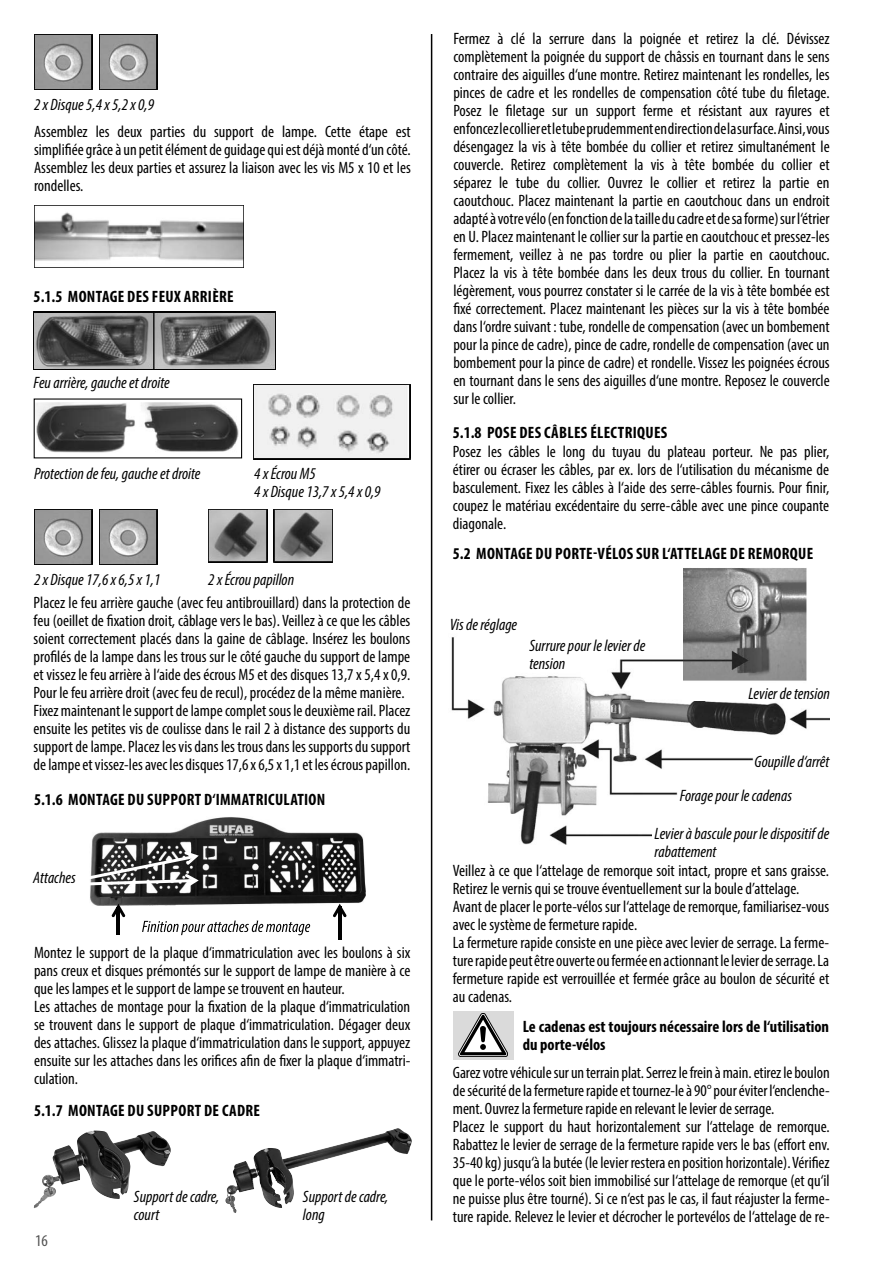
<style>
.page{position:relative;width:893px;height:1263px;background:#fff}
.page>*{position:absolute;margin:0;border:0;box-sizing:border-box;transform-origin:0 0}
.t1{font:condensed 16.5px/18px "Myriad Pro";color:#000}
.t2{font:italic condensed 16.5px/18px "Myriad Pro";color:#000}
.t3{font:700 condensed 16.5px "Myriad Pro";letter-spacing:.02em;color:#000}
.t4{font:700 condensed 16.5px/18px "Myriad Pro";color:#000}
.t5{font:condensed 16.5px "Myriad Pro";color:#515151}
</style>
<div class="page">
<hr style="left:431px;top:34px;width:1px;height:1186px;background:#000">
<img style="left:34px;top:312px;width:242px;height:58px">
<img style="left:254px;top:385px;width:156px;height:74px">
<img style="left:34px;top:402px;width:208px;height:57px">
<img style="left:34px;top:509px;width:58px;height:56px">
<img style="left:99px;top:509px;width:58px;height:56px">
<img style="left:208px;top:509px;width:59px;height:53px">
<img style="left:274px;top:509px;width:58px;height:53px">
<img style="left:90px;top:817px;width:275px;height:89px">
<svg style="left:90px;top:851px;width:109px;height:37px"></svg>
<hr style="left:338px;top:907px;width:3px;height:33px;background:#010101">
<svg style="left:333px;top:904px;width:14px;height:13px"></svg>
<img style="left:116px;top:922px;width:226px;height:17px">
<img style="left:142px;top:922px;width:168px;height:13px">
<img style="left:338px;top:922px;width:3px;height:17px">
<svg style="left:111px;top:904px;width:14px;height:30px"></svg>
<img style="left:34px;top:1130px;width:86px;height:78px">
<img style="left:225px;top:1128px;width:172px;height:85px">
<img style="left:451px;top:568px;width:378px;height:277px">
<img style="left:684px;top:568px;width:123px;height:133px">
<div style="left:662px;top:824px;width:28px;height:23px;background:#fff"></div>
<div style="left:652px;top:827px;width:29px;height:23px;background:#fff"></div>
<div style="left:453px;top:1011px;width:60px;height:48px;background:#dadada"></div>
<svg style="left:458px;top:1013px;width:50px;height:44px"></svg>
<img style="left:34px;top:205px;width:209px;height:62px">
<img style="left:34px;top:34px;width:58px;height:56px">
<img style="left:99px;top:34px;width:58px;height:56px">
<p class="t2" style="left:34px;top:96px;width:122px">2 x Disque 5,4 x 5,2 x 0,9</p>
<p class="t1" style="left:34px;top:123px;width:378px;text-align:justify">Assemblez les deux parties du support de lampe. Cette étape est simplifiée grâce à un petit élément de guidage qui est déjà monté d‘un côté.<br>Assemblez les deux parties et assurez la liaison avec les vis M5 x 10 et les rondelles.</p>
<p class="t3" style="left:34px;top:287px;width:202px">5.1.5 MONTAGE DES FEUX ARRIÈRE</p>
<p class="t2" style="left:34px;top:374px;width:138px">Feu arrière, gauche et droite</p>
<p class="t2" style="left:34px;top:464px;width:168px">Protection de feu, gauche et droite</p>
<p class="t2" style="left:254px;top:464px;width:128px">4 x Écrou M5<br>4 x Disque 13,7 x 5,4 x 0,9</p>
<p class="t2" style="left:34px;top:570px;width:128px">2 x Disque 17,6 x 6,5 x 1,1</p>
<p class="t2" style="left:208px;top:570px;width:87px">2 x Écrou papillon</p>
<p class="t1" style="left:34px;top:594px;width:378px">Placez le feu arrière gauche (avec feu antibrouillard) dans la protection de feu (oeillet de fixation droit, câblage vers le bas). Veillez à ce que les câbles soient correctement placés dans la gaine de câblage. Insérez les boulons profilés de la lampe dans les trous sur le côté gauche du support de lampe et vissez le feu arrière à l‘aide des écrous M5 et des disques 13,7 x 5,4 x 0,9.<br>Pour le feu arrière droit (avec feu de recul), procédez de la même manière.<br>Fixez maintenant le support de lampe complet sous le deuxième rail. Placez ensuite les petites vis de coulisse dans le rail 2 à distance des supports du support de lampe. Placez les vis dans les trous dans les supports du support de lampe et vissez-les avec les disques 17,6 x 6,5 x 1,1 et les écrous papillon.</p>
<p class="t3" style="left:34px;top:789px;width:293px">5.1.6 MONTAGE DU SUPPORT D‘IMMATRICULATION</p>
<p class="t2" style="left:33px;top:868px;width:44px">Attaches</p>
<p class="t1" style="left:34px;top:943px;width:378px">Montez le support de la plaque d‘immatriculation avec les boulons à six pans creux et disques prémontés sur le support de lampe de manière à ce que les lampes et le support de lampe se trouvent en hauteur.<br>Les attaches de montage pour la fixation de la plaque d‘immatriculation se trouvent dans le support de plaque d‘immatriculation. Dégager deux des attaches. Glissez la plaque d‘immatriculation dans le support, appuyez ensuite sur les attaches dans les orifices afin de fixer la plaque d‘immatri&shy;culation.</p>
<p class="t3" style="left:34px;top:1100px;width:228px">5.1.7 MONTAGE DU SUPPORT DE CADRE</p>
<p class="t5" style="left:35px;top:1231px;width:14px">16</p>
<p class="t2" style="left:134px;top:1188px;width:87px">Support de cadre, court</p>
<p class="t2" style="left:303px;top:1188px;width:87px">Support de cadre, long</p>
<p class="t1" style="left:453px;top:30px;width:378px;text-align:justify">Fermez à clé la serrure dans la poignée et retirez la clé. Dévissez complètement la poignée du support de châssis en tournant dans le sens contraire des aiguilles d‘une montre. Retirez maintenant les rondelles, les pinces de cadre et les rondelles de compensation côté tube du filetage.<br>Posez le filetage sur un support ferme et résistant aux rayures et enfoncez le collier et le tube prudemment en direction de la surface. Ainsi, vous désengagez la vis à tête bombée du collier et retirez simultanément le couvercle. Retirez complètement la vis à tête bombée du collier et séparez le tube du collier. Ouvrez le collier et retirez la partie en caoutchouc. Placez maintenant la partie en caoutchouc dans un endroit adapté à votre vélo (en fonction de la taille du cadre et de sa forme) sur l‘étrier en U. Placez maintenant le collier sur la partie en caoutchouc et pressez-les fermement, veillez à ne pas tordre ou plier la partie en caoutchouc.<br>Placez la vis à tête bombée dans les deux trous du collier. En tournant légèrement, vous pourrez constater si le carrée de la vis à tête bombée est fixé correctement. Placez maintenant les pièces sur la vis à tête bombée dans l‘ordre suivant : tube, rondelle de compensation (avec un bombement pour la pince de cadre), pince de cadre, rondelle de compensation (avec un bombement pour la pince de cadre) et rondelle. Vissez les poignées écrous en tournant dans le sens des aiguilles d‘une montre. Reposez le couvercle sur le collier.</p>
<p class="t3" style="left:453px;top:422px;width:216px">5.1.8 POSE DES CÂBLES ÉLECTRIQUES</p>
<p class="t1" style="left:453px;top:443px;width:378px;text-align:justify">Posez les câbles le long du tuyau du plateau porteur. Ne pas plier, étirer ou écraser les câbles, par ex. lors de l‘utilisation du mécanisme de basculement. Fixez les câbles à l‘aide des serre-câbles fournis. Pour finir, coupez le matériau excédentaire du serre-câble avec une pince coupante diagonale.</p>
<p class="t3" style="left:453px;top:543px;width:362px">5.2 MONTAGE DU PORTE-VÉLOS SUR L‘ATTELAGE DE REMORQUE</p>
<p class="t2" style="left:450px;top:615px;width:69px">Vis de réglage</p>
<p class="t2" style="left:529px;top:636px;width:118px">Surrure pour le levier de tension</p>
<p class="t2" style="left:748px;top:685px;width:83px">Levier de tension</p>
<p class="t2" style="left:680px;top:745px;width:151px;line-height:33.8px;text-indent:75px">Goupille d‘arrêt<br>Forage pour le cadenas</p>
<p class="t2" style="left:655px;top:824px;width:176px">Levier à bascule pour le dispositif de rabattement</p>
<p class="t1" style="left:453px;top:861px;width:378px">Veillez à ce que l‘attelage de remorque soit intact, propre et sans graisse.<br>Retirez le vernis qui se trouve éventuellement sur la boule d’attelage.<br>Avant de placer le porte-vélos sur l‘attelage de remorque, familiarisez-vous avec le système de fermeture rapide.<br>La fermeture rapide consiste en une pièce avec levier de serrage. La ferme&shy;ture rapide peut être ouverte ou fermée en actionnant le levier de serrage. La fermeture rapide est verrouillée et fermée grâce au boulon de sécurité et au cadenas.</p>
<p class="t4" style="left:523px;top:1017px;width:308px">Le cadenas est toujours nécessaire lors de l‘utilisation du porte-vélos</p>
<p class="t1" style="left:453px;top:1063px;width:378px">Garez votre véhicule sur un terrain plat. Serrez le frein à main. etirez le boulon de sécurité de la fermeture rapide et tournez-le à 90° pour éviter l‘enclenche&shy;ment. Ouvrez la fermeture rapide en relevant le levier de serrage.<br>Placez le support du haut horizontalement sur l‘attelage de remorque.<br>Rabattez le levier de serrage de la fermeture rapide vers le bas (effort env.<br>35-40 kg) jusqu‘à la butée (le levier restera en position horizontale). Vérifiez que le porte-vélos soit bien immobilisé sur l‘attelage de remorque (et qu‘il ne puisse plus être tourné). Si ce n‘est pas le cas, il faut réajuster la ferme&shy;ture rapide. Relevez le levier et décrocher le portevélos de l‘attelage de re-</p>
</div>
